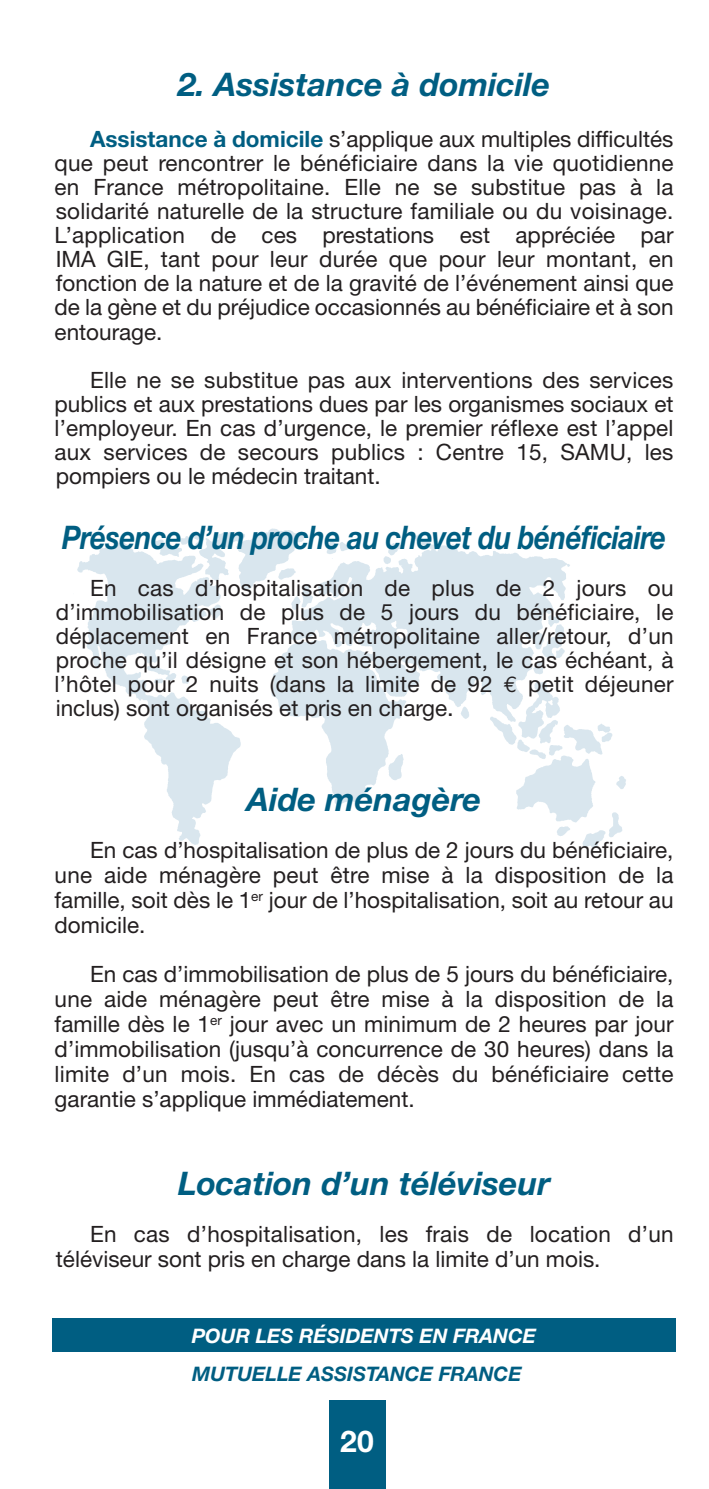
<style>
.page{position:relative;width:709px;height:1489px;background:#fff}
.page>*{position:absolute;margin:0;border:0;box-sizing:border-box;transform-origin:0 0}
.t1{font:italic 700 32.5px "Helvetica Neue";color:#005e82}
.t2{font:italic 700 32.5px "Helvetica Neue";letter-spacing:-.02em;color:#005e82;scale:.85 1}
.t3{font:700 30px "Helvetica Neue";color:#fff}
.t4{font:22.5px/24px "Helvetica Neue";color:#231f20;text-align:justify}
.t5{font:italic 700 20px "Helvetica Neue";color:#005e82}
.t6{font:italic 700 20px "Helvetica Neue";color:#fff}
.s1{font-weight:700;color:#005e82}
.s2{font-family:"Euro Mono"}
.s3{font-size:23.75px}
</style>
<div class="page">
<img style="left:77px;top:528px;width:549px;height:320px">
<div style="left:328px;top:1400px;width:57px;height:88px;background:#005e82"></div>
<div style="left:52px;top:1318px;width:624px;height:33px;background:#005e82"></div>
<h1 class="t1" style="left:178px;top:64px;width:373px">2. Assistance à domicile</h1>
<p class="t4" style="left:55px;top:129px;width:620px;text-indent:35px"><span class="s1">Assistance à domicile</span> s’applique aux multiples difficultés que peut rencontrer le bénéficiaire dans la vie quotidienne en France métropolitaine. Elle ne se substitue pas à la solidarité naturelle de la structure familiale ou du voisinage.<br>L’application de ces prestations est appréciée par IMA GIE, tant pour leur durée que pour leur montant, en fonction de la nature et de la gravité de l’événement ainsi que de la gène et du préjudice occasionnés au bénéficiaire et à son entourage.</p>
<p class="t4" style="left:55px;top:370px;width:620px;text-indent:35px">Elle ne se substitue pas aux interventions des services publics et aux prestations dues par les organismes sociaux et l’employeur. En cas d’urgence, le premier réflexe est l’appel aux services de secours publics : Centre 15, SAMU, les pompiers ou le médecin traitant.</p>
<h1 class="t2" style="left:62px;top:517px;width:711px">Présence d’un proche au chevet du bénéficiaire</h1>
<p class="t4" style="left:55px;top:578px;width:620px;text-indent:35px">En cas d’hospitalisation de plus de 2 jours ou d’immobilisation de plus de 5 jours du bénéficiaire, le déplacement en France métropolitaine aller/retour, d’un proche qu’il désigne et son hébergement, le cas échéant, à l’hôtel pour 2 nuits (dans la limite de 92 <span class="s2">€</span> petit déjeuner inclus) sont organisés et pris en charge<span class="s3">.</span></p>
<h1 class="t1" style="left:247px;top:779px;width:236px">Aide ménagère</h1>
<p class="t4" style="left:55px;top:839px;width:620px;line-height:25px;text-indent:35px">En cas d’hospitalisation de plus de 2 jours du bénéficiaire, une aide ménagère peut être mise à la disposition de la famille, soit dès le 1<sup>er</sup> jour de l’hospitalisation, soit au retour au domicile.</p>
<p class="t4" style="left:55px;top:963px;width:620px;line-height:25px;text-indent:35px">En cas d’immobilisation de plus de 5 jours du bénéficiaire, une aide ménagère peut être mise à la disposition de la famille dès le 1<sup>er</sup> jour avec un minimum de 2 heures par jour d’immobilisation (jusqu’à concurrence de 30 heures) dans la limite d’un mois. En cas de décès du bénéficiaire cette garantie s’applique immédiatement.</p>
<h1 class="t1" style="left:178px;top:1162px;width:373px">Location d’un téléviseur</h1>
<p class="t4" style="left:56px;top:1223px;width:619px;line-height:25px;text-indent:34px">En cas d’hospitalisation, les frais de location d’un téléviseur sont pris en charge dans la limite d’un mois.</p>
<p class="t6" style="left:192px;top:1323px;width:346px">POUR LES RÉSIDENTS EN FRANCE</p>
<p class="t5" style="left:192px;top:1361px;width:331px">MUTUELLE ASSISTANCE FRANCE</p>
<h2 class="t3" style="left:340px;top:1422px;width:35px">20</h2>
</div>
